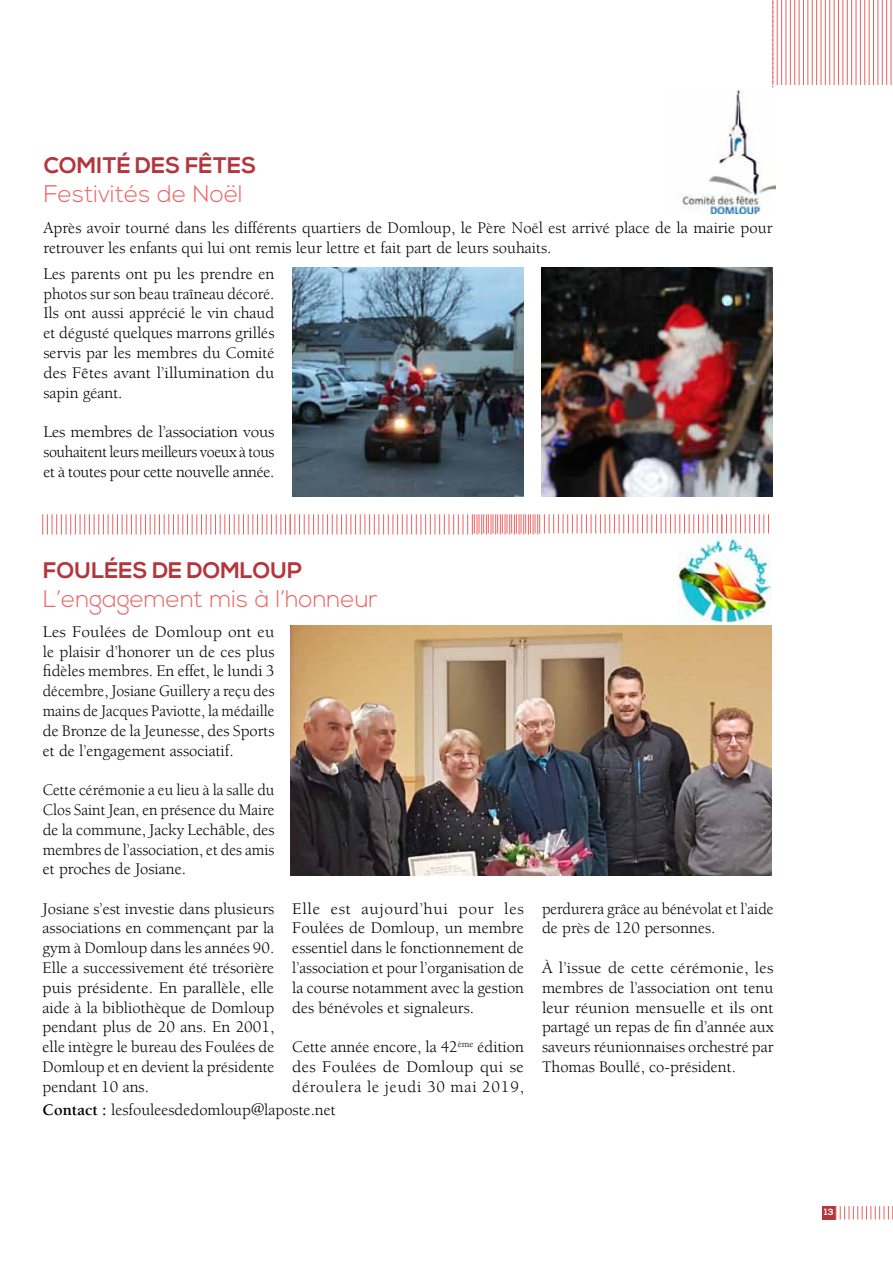
<style>
.page{position:relative;width:893px;height:1263px;background:#fff}
.page>*{position:absolute;margin:0;border:0;box-sizing:border-box;transform-origin:0 0}
.t1{font:300 24px "Nexa";color:#ec6161}
.t2{font:700 22.5px "Nexa";color:#b3363d}
.t3{font:16.5px/19.8px "Berkeley LT";color:#000;text-align:justify}
.t4{font:16.5px/19.8px "Berkeley LT";color:#000;text-align:justify;scale:1.05 1}
.t5{font:16.5px/19.8px "Berkeley LT";color:#000;text-align:justify;scale:1.04 1}
.t6{font:16.5px/19.8px "Berkeley LT";color:#000;scale:.96 1}
.t7{font:700 9px "Nexa";color:#fff}
.s1{font-weight:700}
</style>
<div class="page">
<hr style="left:777px;top:0;width:1px;height:85px;background:#ec6161">
<hr style="left:781px;top:0;width:1px;height:85px;background:#ec6161">
<hr style="left:786px;top:0;width:1px;height:85px;background:#ec6161">
<hr style="left:790px;top:0;width:1px;height:85px;background:#ec6161">
<hr style="left:794px;top:0;width:1px;height:85px;background:#ec6161">
<hr style="left:799px;top:0;width:1px;height:85px;background:#ec6161">
<hr style="left:803px;top:0;width:1px;height:85px;background:#ec6161">
<hr style="left:808px;top:0;width:1px;height:85px;background:#ec6161">
<hr style="left:812px;top:0;width:1px;height:85px;background:#ec6161">
<hr style="left:816px;top:0;width:1px;height:85px;background:#ec6161">
<hr style="left:821px;top:0;width:1px;height:85px;background:#ec6161">
<hr style="left:825px;top:0;width:1px;height:85px;background:#ec6161">
<hr style="left:829px;top:0;width:1px;height:85px;background:#ec6161">
<hr style="left:834px;top:0;width:1px;height:85px;background:#ec6161">
<hr style="left:838px;top:0;width:1px;height:85px;background:#ec6161">
<hr style="left:843px;top:0;width:1px;height:85px;background:#ec6161">
<hr style="left:847px;top:0;width:1px;height:85px;background:#ec6161">
<hr style="left:851px;top:0;width:1px;height:85px;background:#ec6161">
<hr style="left:856px;top:0;width:1px;height:85px;background:#ec6161">
<hr style="left:860px;top:0;width:1px;height:85px;background:#ec6161">
<hr style="left:864px;top:0;width:1px;height:85px;background:#ec6161">
<hr style="left:869px;top:0;width:1px;height:85px;background:#ec6161">
<hr style="left:873px;top:0;width:1px;height:85px;background:#ec6161">
<hr style="left:878px;top:0;width:1px;height:85px;background:#ec6161">
<hr style="left:882px;top:0;width:1px;height:85px;background:#ec6161">
<hr style="left:886px;top:0;width:1px;height:85px;background:#ec6161">
<hr style="left:891px;top:0;width:1px;height:85px;background:#ec6161">
<hr style="left:892px;top:0;width:1px;height:85px;background:#ec6161">
<div style="left:822px;top:1206px;width:14px;height:13px;background:#b3363d"></div>
<svg style="left:772px;top:0;width:2px;height:88px"></svg>
<svg style="left:836px;top:1206px;width:57px;height:13px"></svg>
<svg style="left:42px;top:514px;width:727px;height:21px"></svg>
<img style="left:682px;top:90px;width:93px;height:124px">
<img style="left:290px;top:625px;width:482px;height:250px">
<img style="left:542px;top:267px;width:230px;height:230px">
<img style="left:293px;top:267px;width:231px;height:230px">
<div style="left:676px;top:534px;width:96px;height:91px;background:#fff"></div>
<img style="left:678px;top:535px;width:92px;height:87px">
<h2 class="t2" style="left:44px;top:152px;width:214px">COMITÉ DES FÊTES</h2>
<h1 class="t1" style="left:44px;top:180px;width:200px">Festivités de Noël</h1>
<p class="t3" style="left:43px;top:219px;width:731px">Après avoir tourné dans les différents quartiers de Domloup, le Père Noël est arrivé place de la mairie pour retrouver les enfants qui lui ont remis leur lettre et fait part de leurs souhaits.</p>
<p class="t3" style="left:43px;top:264px;width:233px">Les parents ont pu les prendre en photos sur son beau traîneau décoré.<br>Ils ont aussi apprécié le vin chaud et dégusté quelques marrons grillés servis par les membres du Comité des Fêtes avant l’illumination du sapin géant.</p>
<p class="t5" style="left:43px;top:422px;width:224px">Les membres de l’association vous souhaitent leurs meilleurs voeux à tous et à toutes pour cette nouvelle année.</p>
<h2 class="t2" style="left:43px;top:557px;width:259px">FOULÉES DE DOMLOUP</h2>
<h1 class="t1" style="left:43px;top:584px;width:336px">L’engagement mis à l’honneur</h1>
<p class="t4" style="left:43px;top:622px;width:222px">Les Foulées de Domloup ont eu le plaisir d’honorer un de ces plus fidèles membres. En effet, le lundi 3 décembre, Josiane Guillery a reçu des mains de Jacques Paviotte, la médaille de Bronze de la Jeunesse, des Sports et de l’engagement associatif.</p>
<p class="t3" style="left:43px;top:780px;width:233px">Cette cérémonie a eu lieu à la salle du Clos Saint Jean, en présence du Maire de la commune, Jacky Lechâble, des membres de l’association, et des amis et proches de Josiane.</p>
<p class="t3" style="left:43px;top:899px;width:233px">Josiane s’est investie dans plusieurs associations en commençant par la gym à Domloup dans les années 90.<br>Elle a successivement été trésorière puis présidente. En parallèle, elle aide à la bibliothèque de Domloup pendant plus de 20 ans. En 2001, elle intègre le bureau des Foulées de Domloup et en devient la présidente pendant 10 ans.</p>
<p class="t4" style="left:292px;top:899px;width:222px">Elle est aujourd’hui pour les Foulées de Domloup, un membre essentiel dans le fonctionnement de l’association et pour l’organisation de la course notamment avec la gestion des bénévoles et signaleurs.</p>
<p class="t3" style="left:292px;top:1037px;width:233px">Cette année encore, la 42<sup>ème</sup> édition des Foulées de Domloup qui se déroulera le jeudi 30 mai 2019,</p>
<p class="t3" style="left:43px;top:1100px;width:295px"><span class="s1">Contact :</span> lesfouleesdedomloup@laposte.net</p>
<p class="t6" style="left:542px;top:899px;width:243px">perdurera grâce au bénévolat et l’aide de près de 120 personnes.</p>
<p class="t4" style="left:542px;top:958px;width:222px">À l’issue de cette cérémonie, les membres de l’association ont tenu leur réunion mensuelle et ils ont partagé un repas de fin d’année aux saveurs réunionnaises orchestré par Thomas Boullé, co-président.</p>
<p class="t7" style="left:824px;top:1207px;width:11px">13</p>
</div>
